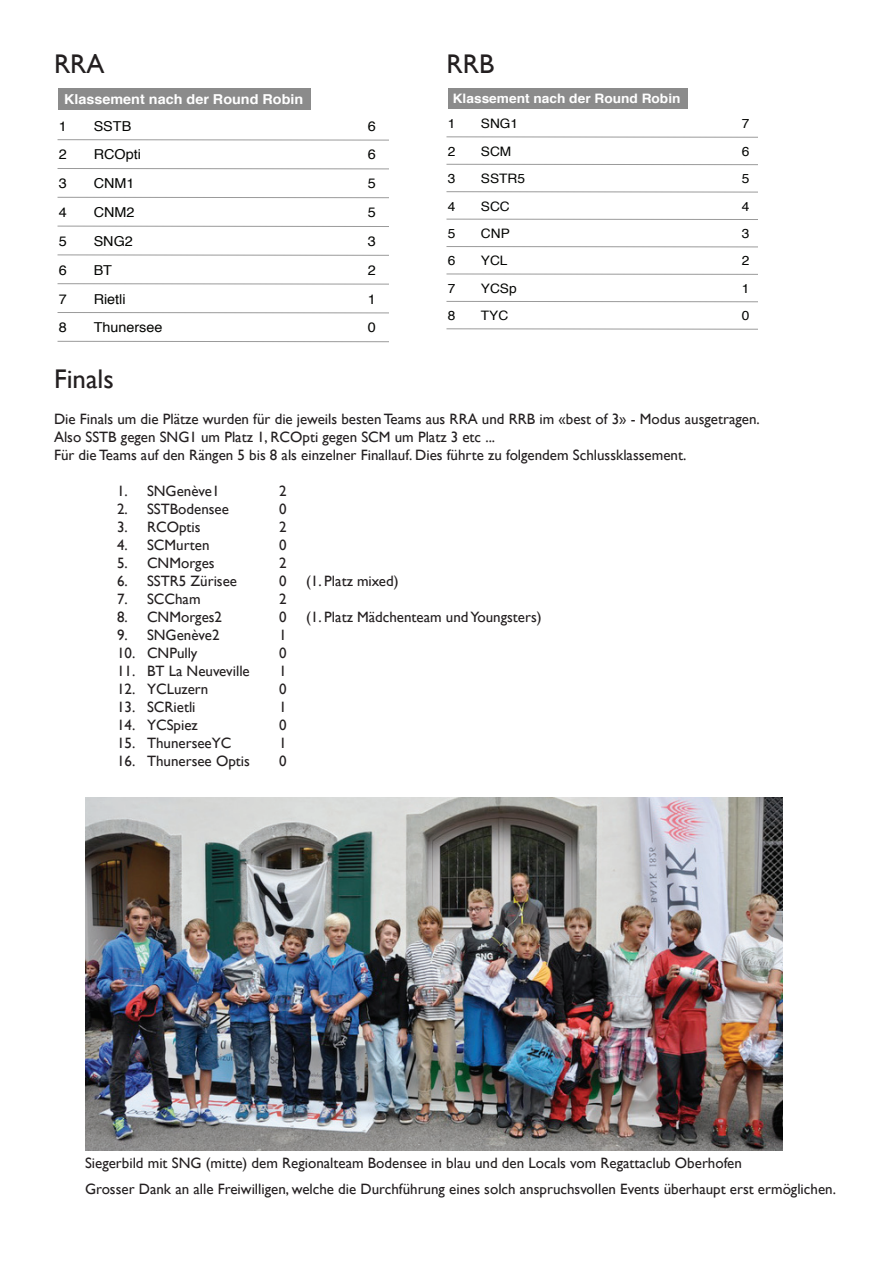
<style>
.page{position:relative;width:893px;height:1263px;background:#fff}
.page>*{position:absolute;margin:0;border:0;box-sizing:border-box;transform-origin:0 0}
.t1{font:27px "Gill Sans";color:#231f20}
.t2{font:15px/18px "Gill Sans";color:#231f20}
.t3{font:13.65px "Helvetica";color:#040503;scale:1.05 1}
.t4{font:700 13.65px "Helvetica";color:#fff;scale:1.05 1}
.t5{font:13.05px "Helvetica";color:#040503;scale:1.05 1}
.t6{font:700 13.05px "Helvetica";color:#fff;scale:1.05 1}
</style>
<div class="page">
<img style="left:85px;top:797px;width:697px;height:354px">
<div style="left:59px;top:89px;width:252px;height:21px;background:#8b8b8b"></div>
<svg style="left:57px;top:139px;width:332px;height:2px"></svg>
<svg style="left:57px;top:168px;width:332px;height:2px"></svg>
<svg style="left:57px;top:197px;width:332px;height:2px"></svg>
<svg style="left:57px;top:226px;width:332px;height:1px"></svg>
<svg style="left:57px;top:255px;width:332px;height:1px"></svg>
<svg style="left:57px;top:283px;width:332px;height:2px"></svg>
<svg style="left:57px;top:312px;width:332px;height:2px"></svg>
<svg style="left:57px;top:341px;width:332px;height:2px"></svg>
<div style="left:448px;top:88px;width:240px;height:21px;background:#8b8b8b"></div>
<svg style="left:446px;top:137px;width:312px;height:1px"></svg>
<svg style="left:446px;top:164px;width:312px;height:2px"></svg>
<svg style="left:446px;top:191px;width:312px;height:2px"></svg>
<svg style="left:446px;top:219px;width:312px;height:1px"></svg>
<svg style="left:446px;top:246px;width:312px;height:2px"></svg>
<svg style="left:446px;top:274px;width:312px;height:1px"></svg>
<svg style="left:446px;top:301px;width:312px;height:2px"></svg>
<svg style="left:446px;top:328px;width:312px;height:2px"></svg>
<h1 class="t1" style="left:54px;top:48px;width:52px">RRA</h1>
<h1 class="t1" style="left:446px;top:48px;width:49px">RRB</h1>
<p class="t3" style="left:58px;top:64px;width:32px">RCO</p>
<p class="t5" style="left:447px;top:64px;width:31px">RCO</p>
<p class="t5" style="left:448px;top:114px;width:9px">1</p>
<p class="t5" style="left:481px;top:114px;width:37px">SNG1</p>
<p class="t5" style="left:742px;top:114px;width:9px">7</p>
<p class="t5" style="left:448px;top:141px;width:9px">2</p>
<p class="t5" style="left:481px;top:141px;width:31px">SCM</p>
<p class="t5" style="left:742px;top:141px;width:9px">6</p>
<p class="t5" style="left:448px;top:168px;width:9px">3</p>
<p class="t5" style="left:481px;top:168px;width:44px">SSTR5</p>
<p class="t5" style="left:742px;top:168px;width:9px">5</p>
<p class="t5" style="left:448px;top:196px;width:9px">4</p>
<p class="t5" style="left:481px;top:196px;width:29px">SCC</p>
<p class="t5" style="left:742px;top:196px;width:9px">4</p>
<p class="t5" style="left:448px;top:223px;width:9px">5</p>
<p class="t5" style="left:481px;top:223px;width:29px">CNP</p>
<p class="t5" style="left:742px;top:223px;width:9px">3</p>
<p class="t5" style="left:448px;top:251px;width:9px">6</p>
<p class="t5" style="left:481px;top:251px;width:27px">YCL</p>
<p class="t5" style="left:742px;top:251px;width:9px">2</p>
<p class="t5" style="left:448px;top:278px;width:9px">7</p>
<p class="t5" style="left:481px;top:278px;width:36px">YCSp</p>
<p class="t5" style="left:742px;top:278px;width:9px">1</p>
<p class="t5" style="left:448px;top:306px;width:9px">8</p>
<p class="t5" style="left:481px;top:306px;width:28px">TYC</p>
<p class="t5" style="left:742px;top:306px;width:9px">0</p>
<p class="t6" style="left:453px;top:87px;width:218px">Klassement nach der Round Robin</p>
<p class="t4" style="left:64px;top:88px;width:229px">Klassement nach der Round Robin</p>
<p class="t3" style="left:59px;top:115px;width:9px">1</p>
<p class="t3" style="left:94px;top:115px;width:37px">SSTB</p>
<p class="t3" style="left:368px;top:115px;width:9px">6</p>
<p class="t3" style="left:59px;top:144px;width:9px">2</p>
<p class="t3" style="left:94px;top:144px;width:46px">RCOpti</p>
<p class="t3" style="left:368px;top:144px;width:9px">6</p>
<p class="t3" style="left:59px;top:173px;width:9px">3</p>
<p class="t3" style="left:94px;top:173px;width:40px">CNM1</p>
<p class="t3" style="left:368px;top:173px;width:9px">5</p>
<p class="t3" style="left:59px;top:202px;width:9px">4</p>
<p class="t3" style="left:94px;top:202px;width:40px">CNM2</p>
<p class="t3" style="left:368px;top:202px;width:9px">5</p>
<p class="t3" style="left:59px;top:231px;width:9px">5</p>
<p class="t3" style="left:94px;top:231px;width:39px">SNG2</p>
<p class="t3" style="left:368px;top:231px;width:9px">3</p>
<p class="t3" style="left:59px;top:259px;width:9px">6</p>
<p class="t3" style="left:94px;top:259px;width:19px">BT</p>
<p class="t3" style="left:368px;top:259px;width:9px">2</p>
<p class="t3" style="left:59px;top:288px;width:9px">7</p>
<p class="t3" style="left:94px;top:288px;width:32px">Rietli</p>
<p class="t3" style="left:368px;top:288px;width:9px">1</p>
<p class="t3" style="left:59px;top:317px;width:9px">8</p>
<p class="t3" style="left:94px;top:317px;width:67px">Thunersee</p>
<p class="t3" style="left:368px;top:317px;width:9px">0</p>
<h1 class="t1" style="left:54px;top:363px;width:61px">Finals</h1>
<p class="t2" style="left:54px;top:409px;width:707px">Die Finals um die Plätze wurden für die jeweils besten Teams aus RRA und RRB im «best of 3» - Modus ausgetragen.<br>Also SSTB gegen SNG1 um Platz 1, RCOpti gegen SCM um Platz 3 etc ...<br>Für die Teams auf den Rängen 5 bis 8 als einzelner Finallauf. Dies führte zu folgendem Schlussklassement.</p>
<p class="t2" style="left:117px;top:481px;width:104px">1. SNGenève1</p>
<p class="t2" style="left:279px;top:481px;width:9px">2</p>
<p class="t2" style="left:117px;top:499px;width:114px">2. SSTBodensee</p>
<p class="t2" style="left:279px;top:499px;width:9px">0</p>
<p class="t2" style="left:117px;top:517px;width:85px">3. RCOptis</p>
<p class="t2" style="left:279px;top:517px;width:9px">2</p>
<p class="t2" style="left:117px;top:535px;width:94px">4. SCMurten</p>
<p class="t2" style="left:279px;top:535px;width:9px">0</p>
<p class="t2" style="left:117px;top:553px;width:99px">5. CNMorges</p>
<p class="t2" style="left:279px;top:553px;width:9px">2</p>
<p class="t2" style="left:117px;top:571px;width:122px">6. SSTR5 Zürisee</p>
<p class="t2" style="left:279px;top:571px;width:9px">0</p>
<p class="t2" style="left:306px;top:571px;width:94px">(1. Platz mixed)</p>
<p class="t2" style="left:117px;top:589px;width:85px">7. SCCham</p>
<p class="t2" style="left:279px;top:589px;width:9px">2</p>
<p class="t2" style="left:117px;top:607px;width:107px">8. CNMorges2</p>
<p class="t2" style="left:279px;top:607px;width:9px">0</p>
<p class="t2" style="left:306px;top:607px;width:237px">(1. Platz Mädchenteam und Youngsters)</p>
<p class="t2" style="left:117px;top:625px;width:104px">9. SNGenève2</p>
<p class="t2" style="left:279px;top:625px;width:9px">1</p>
<p class="t2" style="left:117px;top:643px;width:82px">10. CNPully</p>
<p class="t2" style="left:279px;top:643px;width:9px">0</p>
<p class="t2" style="left:117px;top:661px;width:134px">11. BT La Neuveville</p>
<p class="t2" style="left:279px;top:661px;width:9px">1</p>
<p class="t2" style="left:117px;top:679px;width:93px">12. YCLuzern</p>
<p class="t2" style="left:279px;top:679px;width:9px">0</p>
<p class="t2" style="left:117px;top:697px;width:80px">13. SCRietli</p>
<p class="t2" style="left:279px;top:697px;width:9px">1</p>
<p class="t2" style="left:117px;top:715px;width:82px">14. YCSpiez</p>
<p class="t2" style="left:279px;top:715px;width:9px">0</p>
<p class="t2" style="left:117px;top:733px;width:116px">15. ThunerseeYC</p>
<p class="t2" style="left:279px;top:733px;width:9px">1</p>
<p class="t2" style="left:117px;top:751px;width:134px">16. Thunersee Optis</p>
<p class="t2" style="left:279px;top:751px;width:9px">0</p>
<p class="t2" style="left:85px;top:1150px;width:752px;line-height:25.5px">Siegerbild mit SNG (mitte) dem Regionalteam Bodensee in blau und den Locals vom Regattaclub Oberhofen<br>Grosser Dank an alle Freiwilligen, welche die Durchführung eines solch anspruchsvollen Events überhaupt erst ermöglichen.</p>
</div>
